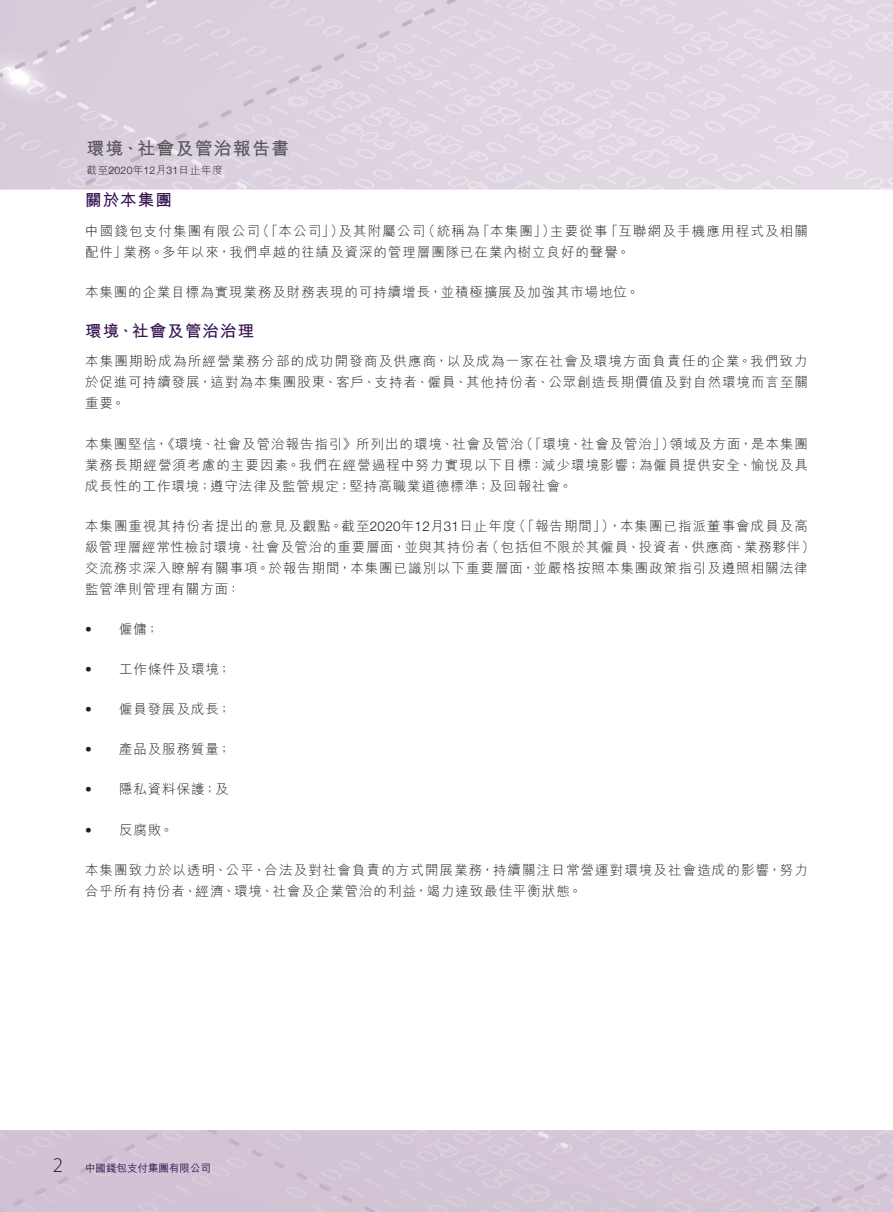
<style>
.page{position:relative;width:893px;height:1212px;background:#fff}
.page>*{position:absolute;margin:0;border:0;box-sizing:border-box;transform-origin:0 0}
.t1{font:700 18px "M Hei HK";letter-spacing:.06em;color:#57585a}
.t2{font:700 16.5px "M Hei HK";letter-spacing:.07em;color:#381451}
.t3{font:300 13.5px/21px "M Hei HK";letter-spacing:.07em;color:#231f20}
.t4{font:300 10.5px "M Hei HK";letter-spacing:.075em;color:#231f20}
.t5{font:500 10.5px "M Hei HK";color:#381451}
.s1{font-family:"Helvetica Neue LT Std"}
.s2{font-family:"Myriad Pro";font-weight:300;font-size:21px;color:#231f20}
</style>
<div class="page">
<img style="left:0;top:0;width:893px;height:1212px">
<h1 class="t1" style="left:86px;top:136px;width:204px">環境、社會及管治報告書</h1>
<p class="t4" style="left:86px;top:165px;width:138px">截至<span class="s1">2020</span>年<span class="s1">12</span>月<span class="s1">31</span>日止年度</p>
<p class="t2" style="left:85px;top:188px;width:88px">關於本集團</p>
<p class="t3" style="left:85px;top:220px;width:724px">中國錢包支付集團有限公司（「本公司」）及其附屬公司（統稱為「本集團」）主要從事「互聯網及手機應用程式及相關配件」業務。多年以來，我們卓越的往績及資深的管理層團隊已在業內樹立良好的聲譽。</p>
<p class="t3" style="left:85px;top:281px;width:556px">本集團的企業目標為實現業務及財務表現的可持續增長，並積極擴展及加強其市場地位。</p>
<p class="t2" style="left:85px;top:319px;width:171px">環境、社會及管治治理</p>
<p class="t3" style="left:85px;top:351px;width:724px;text-align:justify">本集團期盼成為所經營業務分部的成功開發商及供應商，以及成為一家在社會及環境方面負責任的企業。我們致力於促進可持續發展，這對為本集團股東、客戶、支持者、僱員、其他持份者、公眾創造長期價值及對自然環境而言至關重要。</p>
<p class="t3" style="left:85px;top:433px;width:724px;text-align:justify">本集團堅信，《環境、社會及管治報告指引》所列出的環境、社會及管治（「環境、社會及管治」）領域及方面，是本集團業務長期經營須考慮的主要因素。我們在經營過程中努力實現以下目標：減少環境影響；為僱員提供安全、愉悅及具成長性的工作環境；遵守法律及監管規定；堅持高職業道德標準；及回報社會。</p>
<p class="t3" style="left:85px;top:515px;width:731px">本集團重視其持份者提出的意見及觀點。截至<span class="s1">2020</span>年<span class="s1">12</span>月<span class="s1">31</span>日止年度（「報告期間」），本集團已指派董事會成員及高級管理層經常性檢討環境、社會及管治的重要層面，並與其持份者（包括但不限於其僱員、投資者、供應商、業務夥伴）交流務求深入瞭解有關事項。於報告期間，本集團已識別以下重要層面，並嚴格按照本集團政策指引及遵照相關法律監管準則管理有關方面：</p>
<p class="t3" style="left:85px;top:618px;width:75px"><span class="s1">•</span> 僱傭；</p>
<p class="t3" style="left:85px;top:658px;width:148px"><span class="s1">•</span> 工作條件及環境；</p>
<p class="t3" style="left:85px;top:698px;width:148px"><span class="s1">•</span> 僱員發展及成長；</p>
<p class="t3" style="left:85px;top:739px;width:148px"><span class="s1">•</span> 產品及服務質量；</p>
<p class="t3" style="left:85px;top:779px;width:145px"><span class="s1">•</span> 隱私資料保護；及</p>
<p class="t3" style="left:85px;top:819px;width:90px"><span class="s1">•</span> 反腐敗。</p>
<p class="t3" style="left:85px;top:859px;width:724px">本集團致力於以透明、公平、合法及對社會負責的方式開展業務，持續關注日常營運對環境及社會造成的影響，努力合乎所有持份者、經濟、環境、社會及企業管治的利益，竭力達致最佳平衡狀態。</p>
<p class="t5" style="left:53px;top:1160px;width:160px"><span class="s2">2</span> 中國錢包支付集團有限公司</p>
</div>
